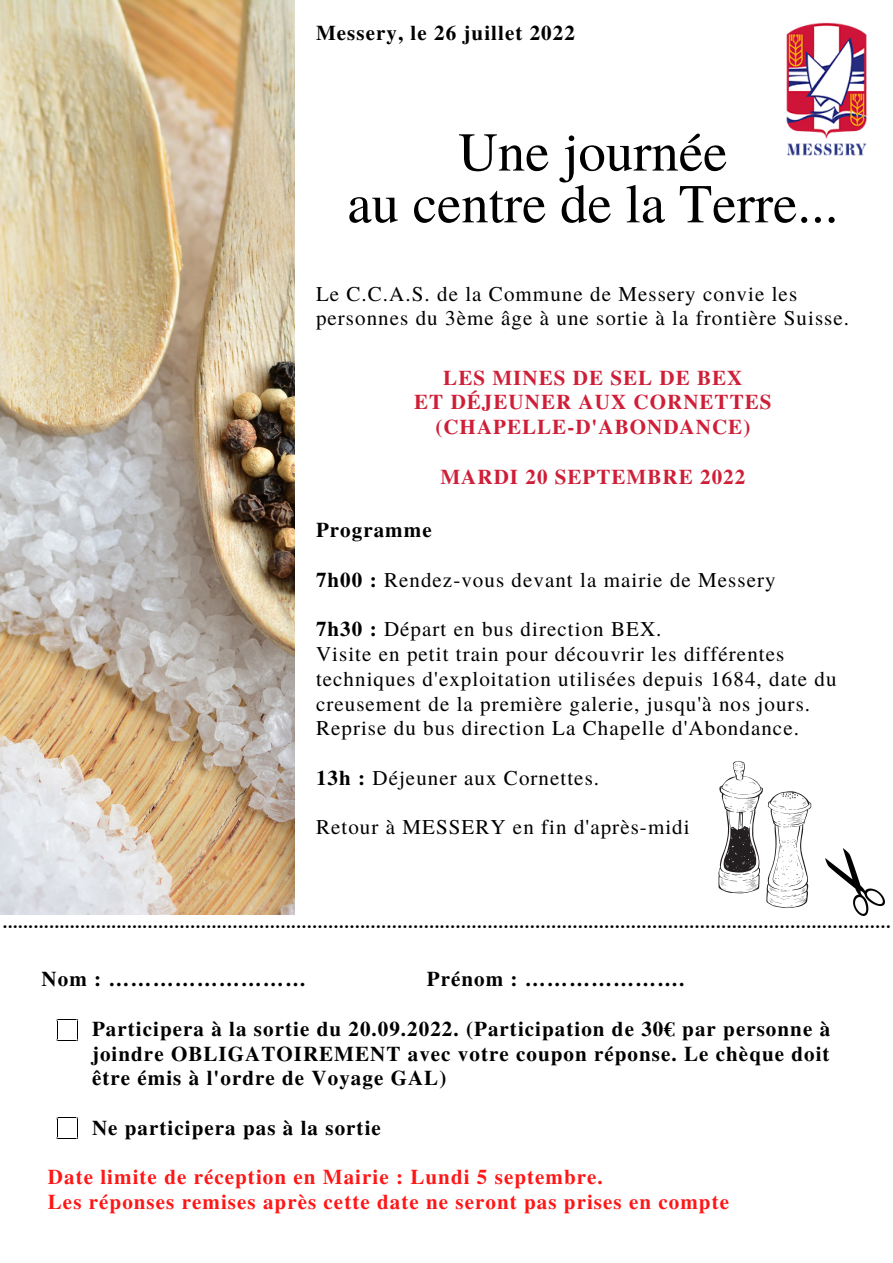
<style>
.page{position:relative;width:893px;height:1263px;background:#fff}
.page>*{position:absolute;margin:0;border:0;box-sizing:border-box;transform-origin:0 0}
.t1{font:54.75px/51.8px "Te X Gyre Termes";color:#000;text-align:center}
.t2{font:21px/24.8px "Te X Gyre Termes";letter-spacing:.05em;color:#000}
.t3{font:700 21px/24.8px "Te X Gyre Termes";letter-spacing:.05em;color:#000;text-align:justify}
.t4{font:700 21px/24.8px "Te X Gyre Termes";letter-spacing:.05em;color:#ff1616}
.t5{font:700 21px/24.8px "Te X Gyre Termes";letter-spacing:.05em;color:#cf1e38;text-align:center}
.t6{font:700 15.75px "Vollkorn";color:#000}
.s1{font-weight:700}
</style>
<div class="page">
<img style="left:0;top:0;width:295px;height:915px">
<img style="left:786px;top:22px;width:81px;height:134px">
<svg style="left:57px;top:1117px;width:21px;height:22px"></svg>
<svg style="left:57px;top:1019px;width:21px;height:22px"></svg>
<img style="left:826px;top:849px;width:59px;height:66px">
<svg style="left:718px;top:761px;width:93px;height:147px"></svg>
<p class="t3" style="left:316px;top:19px;width:260px">Messery, le 26 juillet 2022</p>
<h1 class="t1" style="left:347px;top:123px;width:492px">Une journée<br>au centre de la Terre...</h1>
<p class="t2" style="left:316px;top:280px;width:534px">Le C.C.A.S. de la Commune de Messery convie les personnes du 3ème âge à une sortie à la frontière Suisse.</p>
<p class="t5" style="left:414px;top:364px;width:359px">LES MINES DE SEL DE BEX<br>ET DÉJEUNER AUX CORNETTES (CHAPELLE-D'ABONDANCE)</p>
<p class="t5" style="left:440px;top:463px;width:306px">MARDI 20 SEPTEMBRE 2022</p>
<p class="t3" style="left:316px;top:517px;width:117px">Programme</p>
<p class="t2" style="left:316px;top:566px;width:461px"><span class="s1">7h00 :</span> Rendez-vous devant la mairie de Messery</p>
<p class="t2" style="left:316px;top:616px;width:522px"><span class="s1">7h30 :</span> Départ en bus direction BEX.<br>Visite en petit train pour découvrir les différentes techniques d'exploitation utilisées depuis 1684, date du creusement de la première galerie, jusqu'à nos jours.<br>Reprise du bus direction La Chapelle d'Abondance.</p>
<p class="t2" style="left:316px;top:764px;width:285px"><span class="s1">13h :</span> Déjeuner aux Cornettes.</p>
<p class="t2" style="left:316px;top:814px;width:375px">Retour à MESSERY en fin d'après-midi</p>
<p class="t6" style="left:3px;top:913px;width:889px">……………………….............................................................................................................................................</p>
<p class="t3" style="left:42px;top:966px;width:266px">Nom : ………………………</p>
<p class="t3" style="left:427px;top:966px;width:259px">Prénom : ………………….</p>
<p class="t3" style="left:92px;top:1015px;width:739px">Participera à la sortie du 20.09.2022. (Participation de 30€ par personne à joindre OBLIGATOIREMENT avec votre coupon réponse. Le chèque doit être émis à l'ordre de Voyage GAL)</p>
<p class="t3" style="left:92px;top:1114px;width:290px">Ne participera pas à la sortie</p>
<p class="t4" style="left:48px;top:1164px;width:682px">Date limite de réception en Mairie : Lundi 5 septembre.<br>Les réponses remises après cette date ne seront pas prises en compte</p>
</div>
